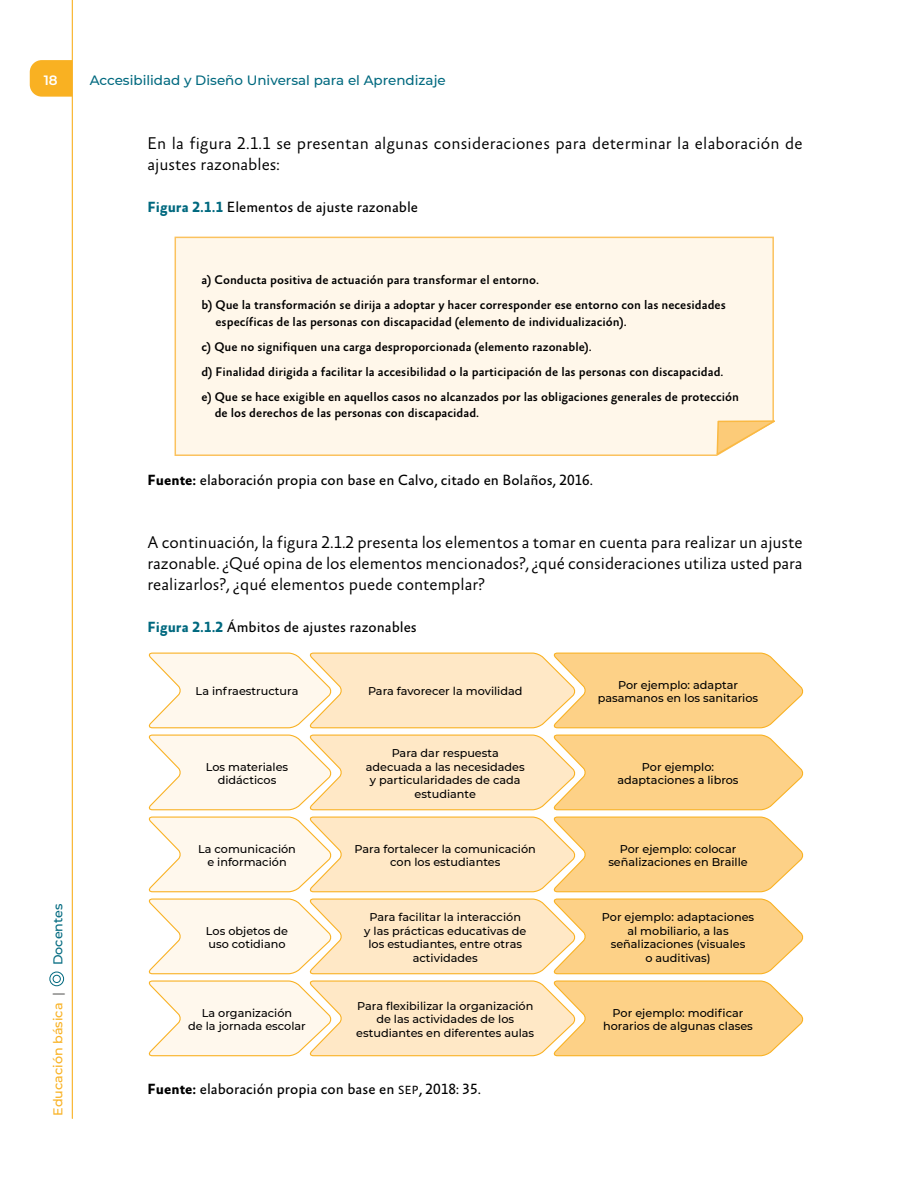
<style>
.page{position:relative;width:918px;height:1188px;background:#fff}
.page>*{position:absolute;margin:0;border:0;box-sizing:border-box;transform-origin:0 0}
.t1{font:300 17.25px/21px "Absara Sans TF";letter-spacing:.01em;color:#000}
.t2{font:15px "Absara Sans TF";color:#000}
.t3{font:500 13.5px "Montserrat";color:#00697f}
.t4{font:600 13.5px "Montserrat";color:#fff}
.t5{font:500 12.75px/25px "Absara Sans TF";color:#000}
.t6{font:500 12.75px "Montserrat";color:#f9b122}
.t7{font:500 12.75px "Montserrat";color:#00697f}
.t8{font:500 11.25px/13.5px "Montserrat";color:#000;text-align:center}
.s1{font-weight:700;color:#9d9d9c}
.s2{font-weight:700;color:#00697f}
.s3{font-weight:700}
.s4{font-size:12px}
</style>
<div class="page">
<hr style="left:72px;top:0;width:1px;height:1118px;background:#f9b122">
<svg style="left:30px;top:60px;width:42px;height:37px"></svg>
<svg style="left:49px;top:971px;width:15px;height:16px"></svg>
<div style="left:174px;top:236px;width:600px;height:220px;background:#fff7ea"></div>
<svg style="left:715px;top:420px;width:60px;height:36px"></svg>
<svg style="left:148px;top:652px;width:656px;height:405px"></svg>
<p class="t4" style="left:44px;top:71px;width:15px">18</p>
<p class="t7" style="left:49px;top:965px;width:63px;rotate:-90deg">Docentes</p>
<p class="t6" style="left:49px;top:1116px;width:125px;rotate:-90deg">Educación básica <span class="s1">|</span></p>
<p class="t3" style="left:90px;top:71px;width:358px">Accesibilidad y Diseño Universal para el Aprendizaje</p>
<h1 class="t1" style="left:148px;top:133px;width:657px">En la figura 2.1.1 se presentan algunas consideraciones para determinar la elaboración de ajustes razonables:</h1>
<h2 class="t2" style="left:148px;top:199px;width:272px"><span class="s2">Figura 2.1.1</span> Elementos de ajuste razonable</h2>
<p class="t5" style="left:202px;top:268px;width:526px">a) Conducta positiva de actuación para transformar el entorno.<br>b) Que la transformación se dirija a adoptar y hacer corresponder ese entorno con las necesidades</p>
<p class="t5" style="left:202px;top:310px;width:539px;text-indent:14px">específicas de las personas con discapacidad (elemento de individualización).<br>c) Que no signifiquen una carga desproporcionada (elemento razonable).<br>d) Finalidad dirigida a facilitar la accesibilidad o la participación de las personas con discapacidad.<br>e) Que se hace exigible en aquellos casos no alcanzados por las obligaciones generales de protección</p>
<p class="t5" style="left:215px;top:401px;width:265px">de los derechos de las personas con discapacidad.</p>
<h2 class="t2" style="left:148px;top:472px;width:447px"><span class="s3">Fuente:</span> elaboración propia con base en Calvo, citado en Bolaños, 2016.</h2>
<p class="t1" style="left:148px;top:532px;width:657px;text-align:justify">A continuación, la figura 2.1.2 presenta los elementos a tomar en cuenta para realizar un ajuste razonable. ¿Qué opina de los elementos mencionados?, ¿qué consideraciones utiliza usted para realizarlos?, ¿qué elementos puede contemplar?</p>
<h2 class="t2" style="left:148px;top:619px;width:271px"><span class="s2">Figura 2.1.2</span> Ámbitos de ajustes razonables</h2>
<p class="t8" style="left:196px;top:684px;width:104px">La infraestructura</p>
<p class="t8" style="left:368px;top:684px;width:156px">Para favorecer la movilidad</p>
<p class="t8" style="left:598px;top:677px;width:162px">Por ejemplo: adaptar pasamanos en los sanitarios</p>
<p class="t8" style="left:206px;top:759px;width:84px">Los materiales didácticos</p>
<p class="t8" style="left:366px;top:746px;width:161px">Para dar respuesta adecuada a las necesidades y particularidades de cada estudiante</p>
<p class="t8" style="left:617px;top:759px;width:123px">Por ejemplo: adaptaciones a libros</p>
<p class="t8" style="left:198px;top:841px;width:99px">La comunicación e información</p>
<p class="t8" style="left:355px;top:841px;width:183px">Para fortalecer la comunicación con los estudiantes</p>
<p class="t8" style="left:608px;top:841px;width:141px">Por ejemplo: colocar señalizaciones en Braille</p>
<p class="t8" style="left:206px;top:923px;width:84px;text-align:left">Los objetos de uso cotidiano</p>
<p class="t8" style="left:364px;top:910px;width:164px">Para facilitar la interacción<br>y las prácticas educativas de los estudiantes, entre otras actividades</p>
<p class="t8" style="left:602px;top:910px;width:154px">Por ejemplo: adaptaciones al mobiliario, a las señalizaciones (visuales<br>o auditivas)</p>
<p class="t8" style="left:188px;top:1005px;width:119px">La organización<br>de la jornada escolar</p>
<p class="t8" style="left:356px;top:999px;width:180px">Para flexibilizar la organización de las actividades de los estudiantes en diferentes aulas</p>
<p class="t8" style="left:603px;top:1005px;width:151px">Por ejemplo: modificar horarios de algunas clases</p>
<h2 class="t2" style="left:148px;top:1081px;width:335px"><span class="s3">Fuente:</span> elaboración propia con base en <span class="s4">SEP</span>, 2018: 35.</h2>
</div>
